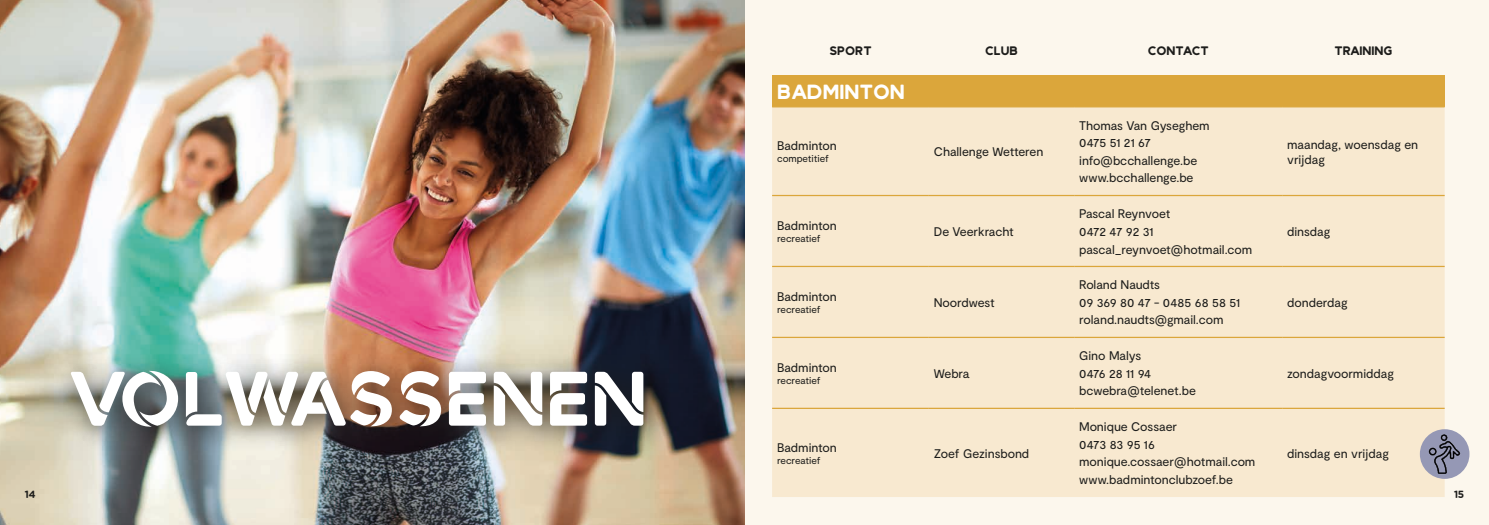
<style>
.page{position:relative;width:1489px;height:525px;background:#fff}
.page>*{position:absolute;margin:0;border:0;box-sizing:border-box;transform-origin:0 0}
.t1{font:93.75px "Wetteren Stencil Bd";color:#fff}
.t2{font:25px "Wetteren Solid";color:#fff}
.t3{font:15px "Wetteren Solid";color:#1d1d1b}
.t4{font:12.5px/17.5px "Moderat";letter-spacing:-.005em;color:#1d1d1b}
.t5{font:12.5px "Wetteren Solid";color:#1d1d1b}
.t6{font:10px "Moderat";letter-spacing:-.005em;color:#1d1d1b}
</style>
<div class="page">
<div style="left:744px;top:0;width:744px;height:524px;background:#fcf7ed"></div>
<img style="left:0;top:0;width:744px;height:524px">
<div style="left:54px;top:353px;width:618px;height:101px;background:#1d1d1b;opacity:.75"></div>
<div style="left:772px;top:75px;width:672px;height:32px;background:#dba63b"></div>
<div style="left:772px;top:107px;width:672px;height:389px;background:#f8e9d0"></div>
<hr style="left:772px;top:195px;width:156px;height:1px;background:#dba63b">
<hr style="left:928px;top:195px;width:146px;height:1px;background:#dba63b">
<hr style="left:1074px;top:195px;width:207px;height:1px;background:#dba63b">
<hr style="left:1281px;top:195px;width:163px;height:1px;background:#dba63b">
<hr style="left:772px;top:266px;width:156px;height:1px;background:#dba63b">
<hr style="left:928px;top:266px;width:146px;height:1px;background:#dba63b">
<hr style="left:1074px;top:266px;width:207px;height:1px;background:#dba63b">
<hr style="left:1281px;top:266px;width:163px;height:1px;background:#dba63b">
<hr style="left:772px;top:336px;width:156px;height:2px;background:#dba63b">
<hr style="left:928px;top:336px;width:146px;height:2px;background:#dba63b">
<hr style="left:1074px;top:336px;width:207px;height:2px;background:#dba63b">
<hr style="left:1281px;top:336px;width:163px;height:2px;background:#dba63b">
<hr style="left:772px;top:407px;width:156px;height:2px;background:#dba63b">
<hr style="left:928px;top:407px;width:146px;height:2px;background:#dba63b">
<hr style="left:1074px;top:407px;width:207px;height:2px;background:#dba63b">
<hr style="left:1281px;top:407px;width:163px;height:2px;background:#dba63b">
<svg style="left:1419px;top:429px;width:50px;height:49px"></svg>
<img style="left:1421px;top:430px;width:46px;height:47px">
<p class="t3" style="left:829px;top:43px;width:44px">Sport</p>
<p class="t3" style="left:985px;top:43px;width:34px">Club</p>
<p class="t3" style="left:1147px;top:43px;width:62px">Contact</p>
<p class="t3" style="left:1334px;top:43px;width:60px">Training</p>
<h2 class="t2" style="left:777px;top:79px;width:129px">Badminton</h2>
<h1 class="t1" style="left:71px;top:350px;width:578px">VOLWASSENEN</h1>
<p class="t4" style="left:777px;top:137px;width:61px">Badminton</p>
<p class="t6" style="left:777px;top:152px;width:53px">competitief</p>
<p class="t4" style="left:777px;top:217px;width:61px">Badminton</p>
<p class="t6" style="left:777px;top:232px;width:45px">recreatief</p>
<p class="t4" style="left:777px;top:288px;width:61px">Badminton</p>
<p class="t6" style="left:777px;top:303px;width:45px">recreatief</p>
<p class="t4" style="left:777px;top:359px;width:61px">Badminton</p>
<p class="t6" style="left:777px;top:374px;width:45px">recreatief</p>
<p class="t4" style="left:777px;top:438px;width:61px">Badminton</p>
<p class="t6" style="left:777px;top:454px;width:45px">recreatief</p>
<p class="t4" style="left:933px;top:143px;width:111px">Challenge Wetteren</p>
<p class="t4" style="left:1079px;top:117px;width:132px">Thomas Van Gyseghem<br>0475 51 21 67 info@bcchallenge.be www.bcchallenge.be</p>
<p class="t4" style="left:1286px;top:137px;width:132px;line-height:15px">maandag, woensdag en vrijdag</p>
<p class="t4" style="left:933px;top:223px;width:81px">De Veerkracht</p>
<p class="t4" style="left:1079px;top:205px;width:174px">Pascal Reynvoet<br>0472 47 92 31 pascal_reynvoet@hotmail.com</p>
<p class="t4" style="left:1286px;top:223px;width:45px">dinsdag</p>
<p class="t4" style="left:933px;top:294px;width:62px">Noordwest</p>
<p class="t4" style="left:1079px;top:276px;width:162px">Roland Naudts<br>09 369 80 47 - 0485 68 58 51 roland.naudts@gmail.com</p>
<p class="t4" style="left:1286px;top:294px;width:62px">donderdag</p>
<p class="t4" style="left:933px;top:365px;width:37px">Webra</p>
<p class="t4" style="left:1079px;top:347px;width:118px">Gino Malys<br>0476 28 11 94 bcwebra@telenet.be</p>
<p class="t4" style="left:1286px;top:365px;width:108px">zondagvoormiddag</p>
<p class="t4" style="left:933px;top:444px;width:97px">Zoef Gezinsbond</p>
<p class="t4" style="left:1079px;top:418px;width:178px">Monique Cossaer<br>0473 83 95 16 monique.cossaer@hotmail.com www.badmintonclubzoef.be</p>
<p class="t4" style="left:1286px;top:444px;width:103px">dinsdag en vrijdag</p>
<p class="t5" style="left:24px;top:487px;width:13px">14</p>
<p class="t5" style="left:1453px;top:487px;width:12px">15</p>
</div>
